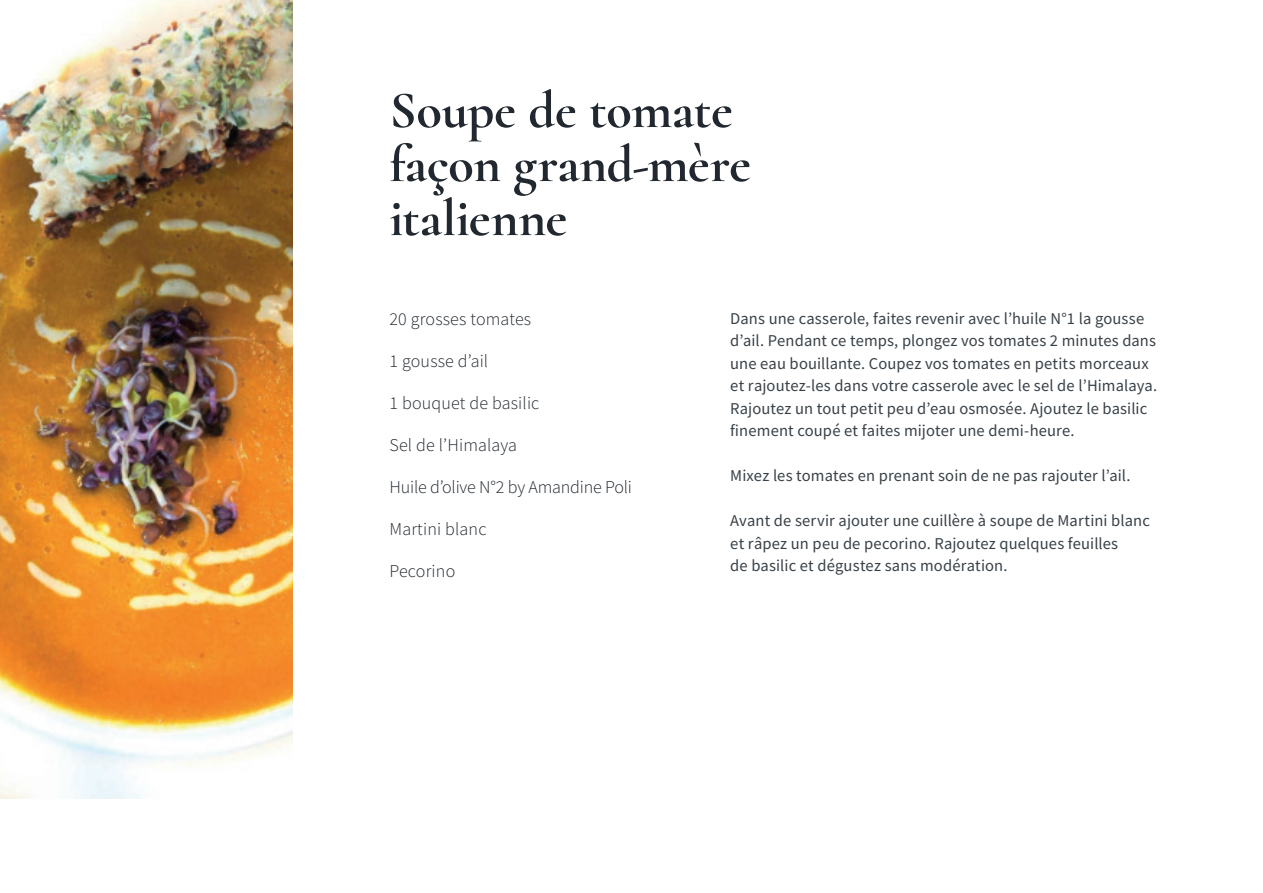
<style>
.page{position:relative;width:1263px;height:893px;background:#fff}
.page>*{position:absolute;margin:0;border:0;box-sizing:border-box;transform-origin:0 0}
.t1{font:700 52.5px/54px "Cormorant";letter-spacing:-.005em;color:#21282f}
.t2{font:300 18px "Source Sans Pro";letter-spacing:.01em;color:#21282f}
.t3{font:300 18px "Source Sans Pro";letter-spacing:-.01em;color:#21282f}
.t4{font:16.5px/22.5px "Source Sans Pro";letter-spacing:.005em;color:#384148}
</style>
<div class="page">
<img style="left:0;top:0;width:292px;height:798px">
<h1 class="t1" style="left:389px;top:88px;width:363px">Soupe de tomate façon grand-mère italienne</h1>
<p class="t2" style="left:389px;top:313px;width:143px">20 grosses tomates</p>
<p class="t2" style="left:389px;top:350px;width:100px">1 gousse d’ail</p>
<p class="t2" style="left:389px;top:392px;width:151px">1 bouquet de basilic</p>
<p class="t2" style="left:389px;top:434px;width:129px">Sel de l’Himalaya</p>
<p class="t3" style="left:389px;top:476px;width:244px">Huile d’olive N°2 by Amandine Poli</p>
<p class="t2" style="left:389px;top:518px;width:98px">Martini blanc</p>
<p class="t2" style="left:389px;top:560px;width:67px">Pecorino</p>
<p class="t4" style="left:730px;top:307px;width:428px">Dans une casserole, faites revenir avec l’huile N°1 la gousse d’ail. Pendant ce temps, plongez vos tomates 2 minutes dans une eau bouillante. Coupez vos tomates en petits morceaux et rajoutez-les dans votre casserole avec le sel de l’Himalaya.<br>Rajoutez un tout petit peu d’eau osmosée. Ajoutez le basilic finement coupé et faites mijoter une demi-heure.</p>
<p class="t4" style="left:730px;top:465px;width:402px">Mixez les tomates en prenant soin de ne pas rajouter l’ail.</p>
<p class="t4" style="left:730px;top:510px;width:421px">Avant de servir ajouter une cuillère à soupe de Martini blanc et râpez un peu de pecorino. Rajoutez quelques feuilles<br>de basilic et dégustez sans modération.</p>
</div>
